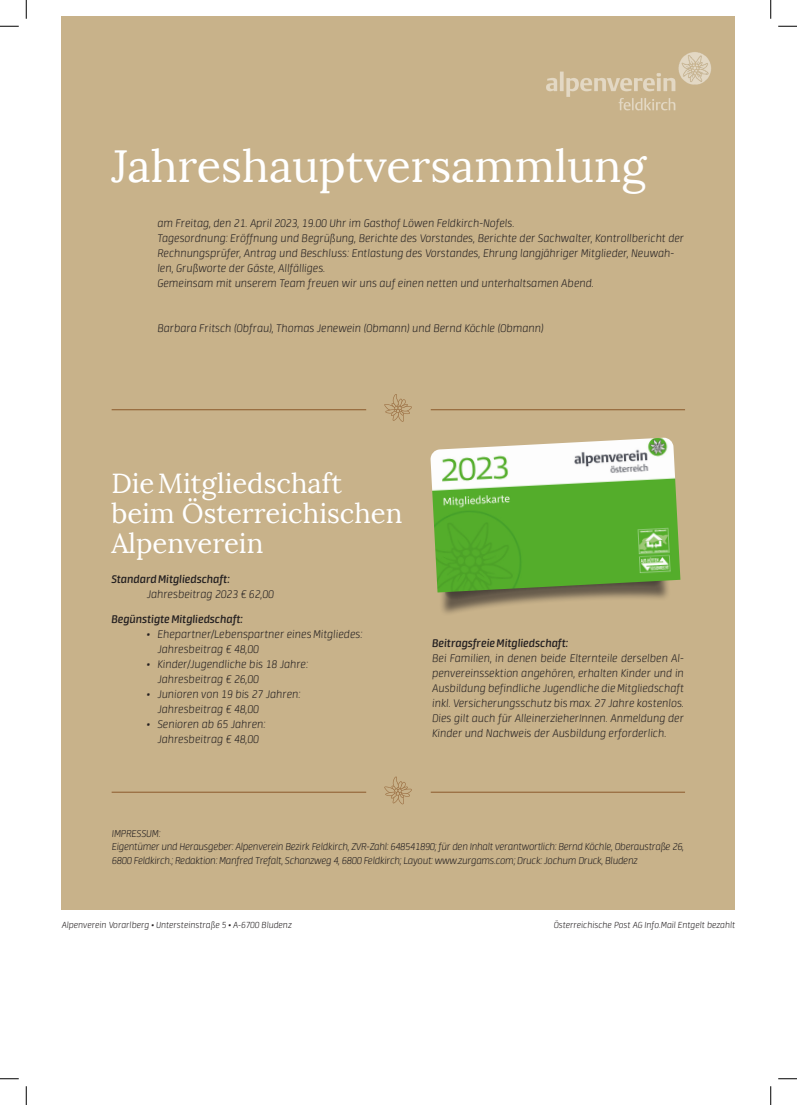
<style>
.page{position:relative;width:797px;height:1105px;background:#fff}
.page>*{position:absolute;margin:0;border:0;box-sizing:border-box;transform-origin:0 0}
.t1{font:45px "Lora";color:#fff}
.t2{font:27.5px/30px "Lora";color:#fff}
.t3{font:italic 200 12.5px/15px "Neuron";color:#231f20}
.t4{font:italic 600 12.5px "Neuron";color:#231f20}
.t5{font:italic 200 11.25px/13.5px "Neuron";letter-spacing:-.02em;color:#231f20}
.t6{font:italic 200 10px "Neuron";color:#231f20}
</style>
<div class="page">
<div style="left:62px;top:16px;width:673px;height:893px;background:#c8b28a"></div>
<img style="left:546px;top:52px;width:165px;height:59px">
<svg style="left:384px;top:394px;width:27px;height:28px"></svg>
<hr style="left:112px;top:409px;width:254px;height:1px;background:#c39a73">
<hr style="left:431px;top:409px;width:254px;height:1px;background:#c39a73">
<svg style="left:384px;top:776px;width:27px;height:28px"></svg>
<hr style="left:112px;top:792px;width:254px;height:1px;background:#c39a73">
<hr style="left:431px;top:792px;width:254px;height:1px;background:#c39a73">
<div style="left:439px;top:448px;width:232px;height:168px;background:#231f20;opacity:.75"></div>
<svg style="left:444px;top:592px;width:219px;height:11px"></svg>
<img style="left:430px;top:438px;width:250px;height:154px">
<svg style="left:0;top:25px;width:19px;height:2px"></svg>
<svg style="left:778px;top:25px;width:19px;height:2px"></svg>
<svg style="left:0;top:1078px;width:19px;height:1px"></svg>
<svg style="left:778px;top:1078px;width:19px;height:1px"></svg>
<svg style="left:25px;top:0;width:2px;height:19px"></svg>
<svg style="left:25px;top:1086px;width:2px;height:19px"></svg>
<svg style="left:770px;top:0;width:1px;height:19px"></svg>
<svg style="left:770px;top:1086px;width:1px;height:19px"></svg>
<h1 class="t1" style="left:111px;top:138px;width:536px">Jahreshauptversammlung</h1>
<p class="t3" style="left:157px;top:215px;width:528px">am Freitag, den 21. April 2023, 19.00 Uhr im Gasthof Löwen Feldkirch-Nofels.<br>Tagesordnung: Eröffnung und Begrüßung, Berichte des Vorstandes, Berichte der Sachwalter, Kontrollbericht der Rechnungsprüfer, Antrag und Beschluss: Entlastung des Vorstandes, Ehrung langjähriger Mitglieder, Neuwah&shy;len, Grußworte der Gäste, Allfälliges.<br>Gemeinsam mit unserem Team freuen wir uns auf einen netten und unterhaltsamen Abend.</p>
<p class="t3" style="left:157px;top:320px;width:387px">Barbara Fritsch (Obfrau), Thomas Jenewein (Obmann) und Bernd Köchle (Obmann)</p>
<h2 class="t2" style="left:111px;top:469px;width:293px">DieMitgliedschaft beim Österreichischen<br>Alpenverein</h2>
<p class="t4" style="left:111px;top:572px;width:120px">StandardMitgliedschaft:</p>
<p class="t3" style="left:147px;top:587px;width:129px">Jahresbeitrag 2023 € 62,00</p>
<p class="t4" style="left:111px;top:612px;width:133px">BegünstigteMitgliedschaft:</p>
<p class="t3" style="left:157px;top:627px;width:206px;text-indent:-11px">• Ehepartner/Lebenspartner einesMitgliedes:<br>Jahresbeitrag € 48,00</p>
<p class="t3" style="left:157px;top:657px;width:152px;text-indent:-11px">• Kinder/Jugendliche bis 18 Jahre:<br>Jahresbeitrag € 26,00</p>
<p class="t3" style="left:157px;top:687px;width:144px;text-indent:-11px">• Junioren von 19 bis 27 Jahren:<br>Jahresbeitrag € 48,00</p>
<p class="t3" style="left:147px;top:717px;width:120px;text-align:center">• Senioren ab 65 Jahren:<br>Jahresbeitrag € 48,00</p>
<p class="t4" style="left:432px;top:636px;width:137px">BeitragsfreieMitgliedschaft:</p>
<p class="t3" style="left:432px;top:651px;width:253px;text-align:justify">Bei Familien, in denen beide Elternteile derselben Al&shy;penvereinssektion angehören, erhalten Kinder und in Ausbildung befindliche Jugendliche dieMitgliedschaft inkl. Versicherungsschutz bismax. 27 Jahre kostenlos.<br>Dies gilt auch für AlleinerzieherInnen. Anmeldung der Kinder und Nachweis der Ausbildung erforderlich.</p>
<p class="t5" style="left:112px;top:826px;width:573px">IMPRESSUM:<br>Eigentümer und Herausgeber: Alpenverein Bezirk Feldkirch, ZVR-Zahl: 648541890; für den Inhalt verantwortlich: Bernd Köchle, Oberaustraße 26,<br>6800 Feldkirch.; Redaktion: Manfred Trefalt, Schanzweg 4, 6800 Feldkirch; Layout: www.zurgams.com; Druck: Jochum Druck, Bludenz</p>
<p class="t6" style="left:62px;top:919px;width:231px">Alpenverein Vorarlberg • Untersteinstraße 5 • A-6700 Bludenz</p>
<p class="t6" style="left:553px;top:919px;width:183px">Österreichische Post AG Info.Mail Entgelt bezahlt</p>
</div>
